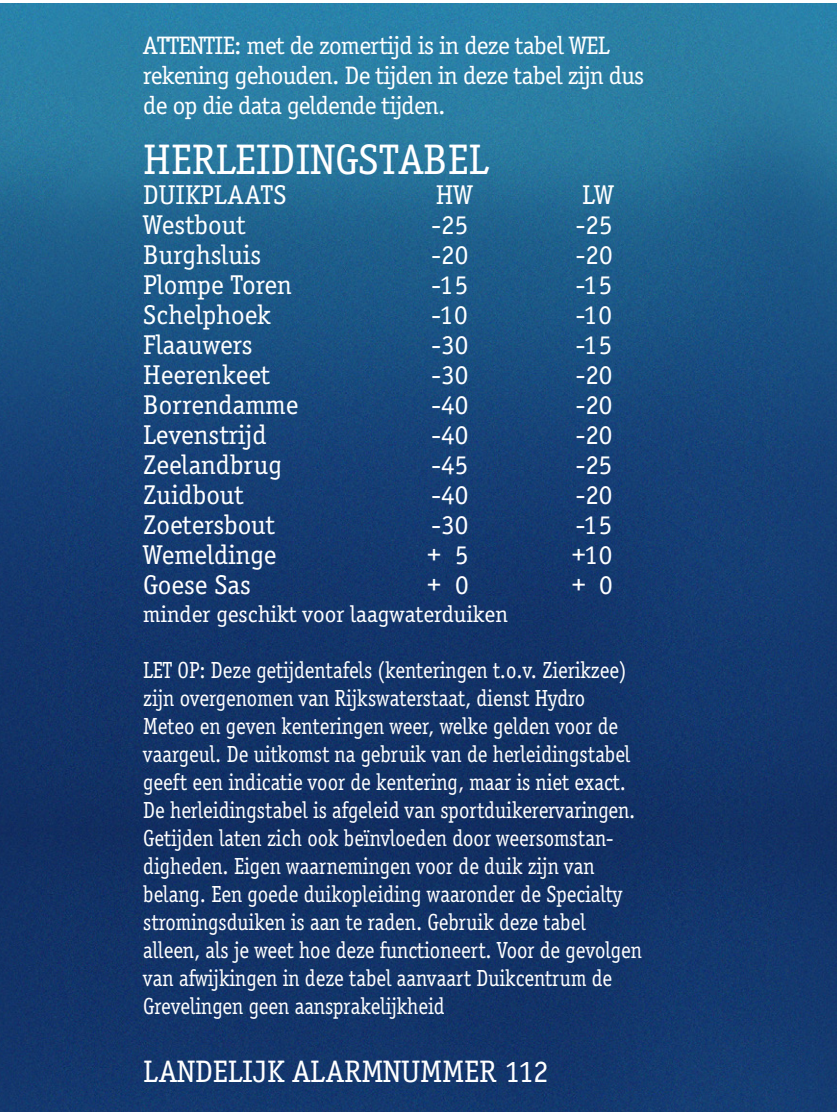
<style>
.page{position:relative;width:840px;height:1112px;background:#fff}
.page>*{position:absolute;margin:0;border:0;box-sizing:border-box;transform-origin:0 0}
.t1{font:44px "Officina Serif";color:#fff}
.t2{font:32px "Officina Serif";color:#fff}
.t3{font:28px "Officina Serif";color:#fff}
.t4{font:26px/30px "Officina Serif";letter-spacing:-.025em;color:#fff}
.t5{font:24px/28px "Officina Serif";color:#fff;scale:.89 1}
.t6{font:24px "Officina Serif";color:#fff}
</style>
<div class="page">
<img style="left:0;top:3px;width:836px;height:1108px">
<p class="t4" style="left:143px;top:30px;width:502px">ATTENTIE: met de zomertijd is in deze tabel WEL rekening gehouden. De tijden in deze tabel zijn dus de op die data geldende tijden.</p>
<h1 class="t1" style="left:143px;top:134px;width:346px">HERLEIDINGSTABEL</h1>
<p class="t3" style="left:143px;top:179px;width:145px">DUIKPLAATS</p>
<p class="t3" style="left:435px;top:179px;width:38px">HW</p>
<p class="t3" style="left:581px;top:179px;width:33px">LW</p>
<p class="t3" style="left:143px;top:209px;width:104px">Westbout</p>
<p class="t3" style="left:431px;top:209px;width:38px">-25</p>
<p class="t3" style="left:575px;top:209px;width:38px">-25</p>
<p class="t3" style="left:143px;top:239px;width:119px">Burghsluis</p>
<p class="t3" style="left:431px;top:239px;width:38px">-20</p>
<p class="t3" style="left:575px;top:239px;width:38px">-20</p>
<p class="t3" style="left:143px;top:269px;width:150px">Plompe Toren</p>
<p class="t3" style="left:431px;top:269px;width:38px">-15</p>
<p class="t3" style="left:575px;top:269px;width:38px">-15</p>
<p class="t3" style="left:143px;top:299px;width:129px">Schelphoek</p>
<p class="t3" style="left:431px;top:299px;width:38px">-10</p>
<p class="t3" style="left:575px;top:299px;width:38px">-10</p>
<p class="t3" style="left:143px;top:329px;width:111px">Flaauwers</p>
<p class="t3" style="left:431px;top:329px;width:38px">-30</p>
<p class="t3" style="left:575px;top:329px;width:38px">-15</p>
<p class="t3" style="left:143px;top:359px;width:128px">Heerenkeet</p>
<p class="t3" style="left:431px;top:359px;width:38px">-30</p>
<p class="t3" style="left:575px;top:359px;width:38px">-20</p>
<p class="t3" style="left:143px;top:389px;width:156px">Borrendamme</p>
<p class="t3" style="left:431px;top:389px;width:38px">-40</p>
<p class="t3" style="left:575px;top:389px;width:38px">-20</p>
<p class="t3" style="left:143px;top:419px;width:125px">Levenstrijd</p>
<p class="t3" style="left:431px;top:419px;width:38px">-40</p>
<p class="t3" style="left:575px;top:419px;width:38px">-20</p>
<p class="t3" style="left:143px;top:449px;width:140px">Zeelandbrug</p>
<p class="t3" style="left:431px;top:449px;width:38px">-45</p>
<p class="t3" style="left:575px;top:449px;width:38px">-25</p>
<p class="t3" style="left:143px;top:479px;width:102px">Zuidbout</p>
<p class="t3" style="left:431px;top:479px;width:38px">-40</p>
<p class="t3" style="left:575px;top:479px;width:38px">-20</p>
<p class="t3" style="left:143px;top:508px;width:133px">Zoetersbout</p>
<p class="t3" style="left:431px;top:508px;width:38px">-30</p>
<p class="t3" style="left:575px;top:508px;width:38px">-15</p>
<p class="t3" style="left:143px;top:538px;width:135px">Wemeldinge</p>
<p class="t3" style="left:427px;top:538px;width:43px">+ 5</p>
<p class="t3" style="left:571px;top:538px;width:42px">+10</p>
<p class="t3" style="left:143px;top:568px;width:109px">Goese Sas</p>
<p class="t3" style="left:427px;top:568px;width:43px">+ 0</p>
<p class="t3" style="left:571px;top:568px;width:42px">+ 0</p>
<p class="t6" style="left:143px;top:600px;width:366px">minder geschikt voor laagwaterduiken</p>
<p class="t5" style="left:143px;top:656px;width:561px">LET OP: Deze getijdentafels (kenteringen t.o.v. Zierikzee) zijn overgenomen van Rijkswaterstaat, dienst Hydro Meteo en geven kenteringen weer, welke gelden voor de vaargeul. De uitkomst na gebruik van de herleidingstabel geeft een indicatie voor de kentering, maar is niet exact.<br>De herleidingstabel is afgeleid van sportduikerervaringen.<br>Getijden laten zich ook beïnvloeden door weersomstan&shy;digheden. Eigen waarnemingen voor de duik zijn van belang. Een goede duikopleiding waaronder de Specialty stromingsduiken is aan te raden. Gebruik deze tabel alleen, als je weet hoe deze functioneert. Voor de gevolgen van afwijkingen in deze tabel aanvaart Duikcentrum de Grevelingen geen aansprakelijkheid</p>
<h2 class="t2" style="left:143px;top:1053px;width:407px">LANDELIJK ALARMNUMMER 112</h2>
</div>
